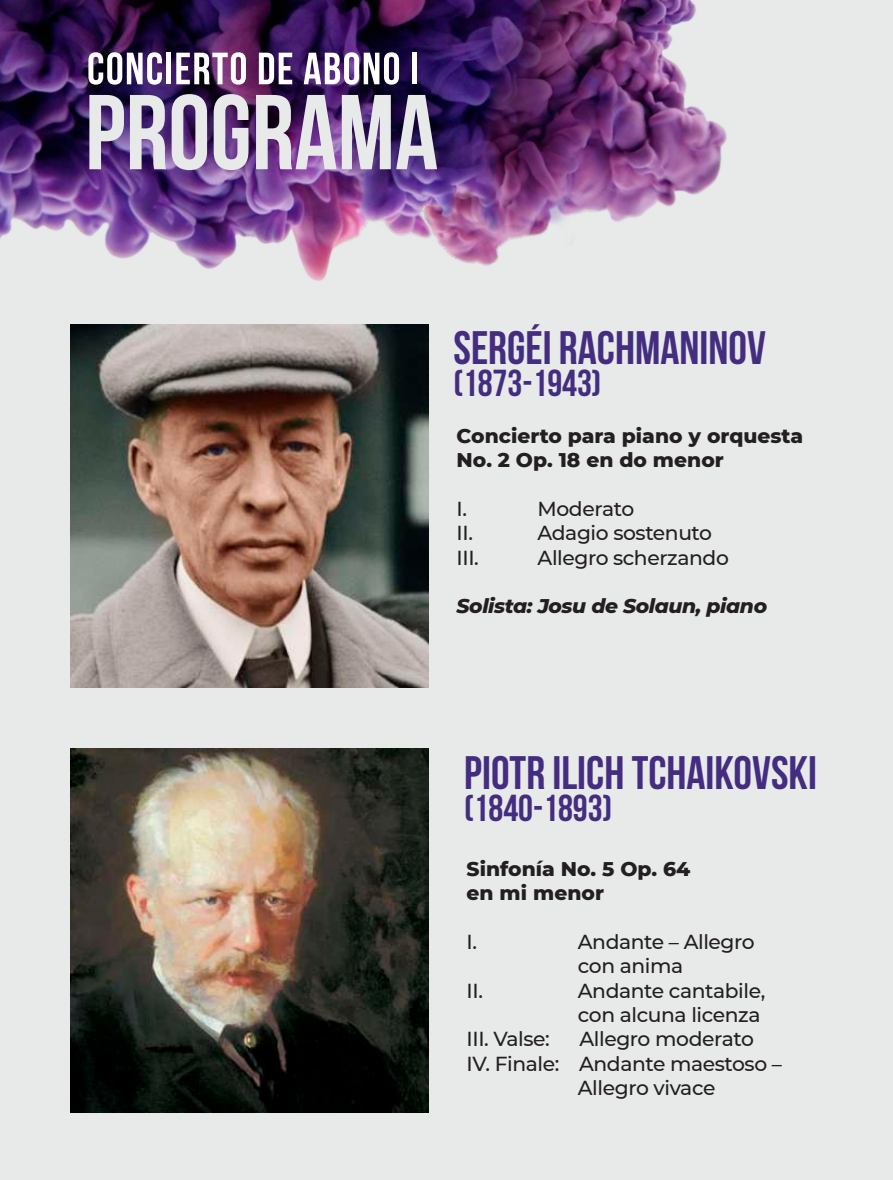
<style>
.page{position:relative;width:893px;height:1180px;background:#e7eae8}
.page>*{position:absolute;margin:0;border:0;box-sizing:border-box;transform-origin:0 0}
.t1{font:700 106.2px "Bebas Neue";color:#e7eae8}
.t2{font:700 47.02px "Bebas Neue";color:#442d81}
.t3{font:700 37.57px "Bebas Neue";color:#442d81}
.t4{font:500 20.25px/24.3px "Montserrat";letter-spacing:-.02em;color:#231f20}
.t5{font:800 20.25px/24.3px "Montserrat";color:#231f20}
.t6{font:italic 800 20.25px "Montserrat";letter-spacing:-.02em;color:#231f20}
</style>
<div class="page">
<img style="left:0;top:0;width:727px;height:601px">
<img style="left:71px;top:748px;width:357px;height:364px">
<img style="left:71px;top:324px;width:357px;height:363px">
<svg style="left:88px;top:52px;width:74px;height:33px;background:#938ba2"></svg>
<div style="left:166px;top:53px;width:5px;height:31px;background:#fff"></div>
<svg style="left:176px;top:52px;width:70px;height:33px;background:#a38ca8"></svg>
<svg style="left:259px;top:53px;width:33px;height:31px"></svg>
<svg style="left:304px;top:52px;width:95px;height:33px;background:#9f94af"></svg>
<div style="left:412px;top:53px;width:5px;height:31px;background:#fff"></div>
<h1 class="t1" style="left:85px;top:74px;width:355px">PROGRAMA</h1>
<h2 class="t2" style="left:453px;top:322px;width:314px">SERGÉI RACHMANINOV</h2>
<h3 class="t3" style="left:453px;top:363px;width:149px">(1873-1943)</h3>
<p class="t5" style="left:457px;top:423px;width:348px">Concierto para piano y orquesta<br>No. 2 Op. 18 en do menor</p>
<p class="t4" style="left:457px;top:496px;width:12px">I.</p>
<p class="t4" style="left:538px;top:496px;width:98px">Moderato</p>
<p class="t4" style="left:457px;top:520px;width:18px">II.</p>
<p class="t4" style="left:538px;top:520px;width:176px">Adagio sostenuto</p>
<p class="t4" style="left:457px;top:544px;width:24px">III.</p>
<p class="t4" style="left:538px;top:544px;width:193px">Allegro scherzando</p>
<p class="t6" style="left:457px;top:591px;width:312px">Solista: Josu de Solaun, piano</p>
<h2 class="t2" style="left:464px;top:747px;width:354px">PIOTR ILICH TCHAIKOVSKI</h2>
<h3 class="t3" style="left:464px;top:787px;width:149px">(1840-1893)</h3>
<p class="t5" style="left:467px;top:856px;width:225px">Sinfonía No. 5 Op. 64 en mi menor</p>
<p class="t4" style="left:467px;top:929px;width:12px">I.</p>
<p class="t4" style="left:578px;top:929px;width:178px">Andante – Allegro con anima</p>
<p class="t4" style="left:467px;top:977px;width:18px">II.</p>
<p class="t4" style="left:578px;top:977px;width:189px">Andante cantabile, con alcuna licenza</p>
<p class="t4" style="left:467px;top:1026px;width:85px">III. Valse:</p>
<p class="t4" style="left:579px;top:1026px;width:176px">Allegro moderato</p>
<p class="t4" style="left:467px;top:1050px;width:317px">IV. Finale: Andante maestoso –</p>
<p class="t4" style="left:578px;top:1075px;width:139px">Allegro vivace</p>
</div>
